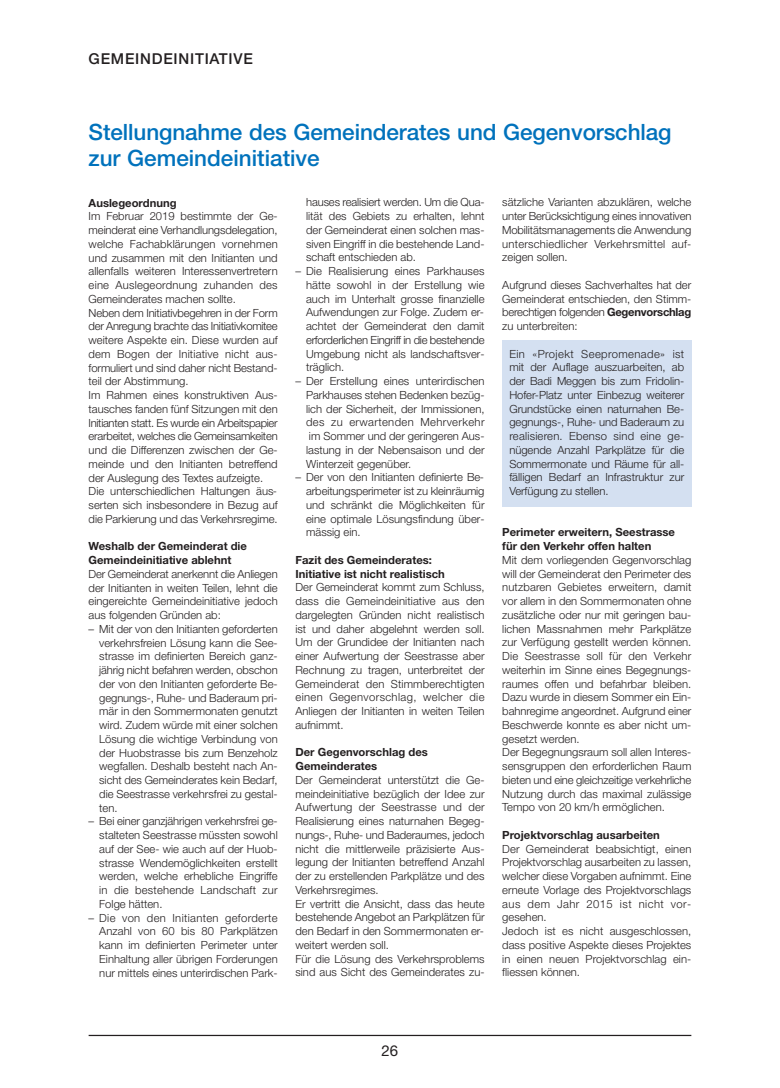
<style>
.page{position:relative;width:780px;height:1088px;background:#fff}
.page>*{position:absolute;margin:0;border:0;box-sizing:border-box;transform-origin:0 0}
.t1{font:500 22.5px/26.2px "Helvetica Neue LT Std";letter-spacing:-.005em;color:#0072bc}
.t2{font:500 15px "Helvetica Neue LT Std";letter-spacing:.05em;color:#231f20}
.t3{font:15px "Helvetica Neue LT Std";color:#231f20}
.t4{font:300 11.25px/13.8px "Helvetica Neue LT Std";color:#231f20;text-align:justify}
.t5{font:700 11.25px/13.8px "Helvetica Neue LT Std";color:#231f20}
.s1{font-weight:700}
</style>
<div class="page">
<hr style="left:89px;top:1035px;width:602px;height:1px;background:#231f20">
<div style="left:502px;top:340px;width:189px;height:167px;background:#d4e0f1"></div>
<h2 class="t2" style="left:89px;top:53px;width:166px">GEMEINDEINITIATIVE</h2>
<h1 class="t1" style="left:89px;top:121px;width:584px">Stellungnahme des Gemeinderates und Gegenvorschlag zur Gemeindeinitiative</h1>
<p class="t5" style="left:89px;top:197px;width:89px">Auslegeordnung</p>
<p class="t4" style="left:89px;top:210px;width:191px;text-align:left">Im Februar 2019 bestimmte der Ge&shy;meinderat eine Verhandlungsdelegation, welche Fachabklärungen vornehmen und zusammen mit den Initianten und allenfalls weiteren Interessenvertretern eine Auslegeordnung zuhanden des Gemeinderates machen sollte.<br>Neben dem Initiativbegehren in der Form der Anregung brachte das Initiativkomitee weitere Aspekte ein. Diese wurden auf dem Bogen der Initiative nicht aus - formuliert und sind daher nicht Bestand&shy;teil der Abstimmung.<br>Im Rahmen eines konstruktiven Aus&shy;tausches fanden fünf Sitzungen mit den Initianten statt. Es wurde ein Arbeitspapier erarbeitet, welches die Gemeinsamkeiten und die Differenzen zwischen der Ge&shy;meinde und den Initianten betreffend der Auslegung des Textes aufzeigte.<br>Die unterschiedlichen Haltungen äus&shy;serten sich insbesondere in Bezug auf die Parkierung und das Verkehrsregime.</p>
<p class="t5" style="left:89px;top:540px;width:160px">Weshalb der Gemeinderat die<br>Gemeindeinitiative ablehnt</p>
<p class="t4" style="left:89px;top:568px;width:190px">Der Gemeinderat anerkennt die Anliegen der Initianten in weiten Teilen, lehnt die eingereichte Gemeindeinitiative jedoch aus folgenden Gründen ab:</p>
<p class="t4" style="left:99px;top:623px;width:180px;text-indent:-11px">– Mit der von den Initianten geforderten verkehrsfreien Lösung kann die See&shy;strasse im definierten Bereich ganz&shy;jährig nicht befahren werden, obschon der von den Initianten geforderte Be&shy;gegnungs-, Ruhe- und Baderaum pri&shy;mär in den Sommermonaten genutzt wird. Zudem würde mit einer solchen Lösung die wichtige Verbindung von der Huobstrasse bis zum Benzeholz wegfallen. Deshalb besteht nach An&shy;sicht des Gemeinde rates kein Bedarf, die Seestrasse verkehrsfrei zu gestal&shy;ten.</p>
<p class="t4" style="left:99px;top:815px;width:180px;text-indent:-11px">– Bei einer ganzjährigen verkehrsfrei ge&shy;stalteten Seestrasse müssten sowohl auf der See- wie auch auf der Huob - strasse Wendemöglichkeiten erstellt werden, welche erhebliche Eingriffe in die bestehende Landschaft zur Folge hätten.</p>
<p class="t4" style="left:99px;top:912px;width:180px;text-indent:-11px">– Die von den Initianten geforderte Anzahl von 60 bis 80 Parkplätzen kann im definierten Perimeter unter Einhaltung aller übrigen Forderungen nur mittels eines unterirdischen Park-</p>
<p class="t4" style="left:306px;top:197px;width:180px">hauses realisiert werden. Um die Qua&shy;lität des Gebiets zu erhalten, lehnt der Gemeinderat einen solchen mas&shy;siven Eingriff in die bestehende Land&shy;schaft entschieden ab.</p>
<p class="t4" style="left:306px;top:265px;width:180px;text-indent:-11px">– Die Realisierung eines Parkhauses hätte sowohl in der Erstellung wie auch im Unterhalt grosse finanzielle Aufwendungen zur Folge. Zudem er&shy;achtet der Gemeinderat den damit erforderlichen Eingriff in die bestehende Umgebung nicht als landschaftsver&shy;träglich.</p>
<p class="t4" style="left:306px;top:375px;width:180px;text-indent:-11px">– Der Erstellung eines unterirdischen Parkhauses stehen Bedenken bezüg&shy;lich der Sicherheit, der Immissionen, des zu erwartenden Mehrverkehr im Sommer und der geringeren Aus - lastung in der Nebensaison und der Winterzeit gegenüber.</p>
<p class="t4" style="left:306px;top:472px;width:180px;text-indent:-11px">– Der von den Initianten definierte Be&shy;arbeitungsperimeter ist zu kleinräumig und schränkt die Möglichkeiten für eine optimale Lösungsfindung über&shy;mässig ein.</p>
<p class="t5" style="left:295px;top:554px;width:151px">Fazit des Gemeinderates:<br>Initiative ist nicht re a lis tisch</p>
<p class="t4" style="left:295px;top:581px;width:190px">Der Gemeinderat kommt zum Schluss, dass die Gemeindeinitiative aus den dargelegten Gründen nicht re a lis tisch ist und daher abgelehnt werden soll.<br>Um der Grundidee der Initianten nach einer Aufwertung der Seestrasse aber Rechnung zu tragen, unterbreitet der Gemeinderat den Stimmberechtigten einen Gegenvorschlag, welcher die Anliegen der Initianten in weiten Teilen aufnimmt.</p>
<p class="t5" style="left:295px;top:746px;width:134px">Der Gegenvorschlag des<br>Gemeinderates</p>
<p class="t4" style="left:295px;top:774px;width:191px;text-align:left">Der Gemeinderat unterstützt die Ge&shy;meindeinitiative bezüglich der Idee zur Aufwertung der Seestrasse und der Realisierung eines naturnahen Begeg&shy;nungs-, Ruhe- und Baderaumes, jedoch nicht die mittlerweile präzisierte Aus - legung der Initianten betreffend Anzahl der zu erstellenden Parkplätze und des Verkehrsregimes.<br>Er vertritt die Ansicht, dass das heute bestehende Angebot an Parkplätzen für den Bedarf in den Sommermonaten er&shy;weitert werden soll.<br>Für die Lösung des Verkehrsproblems sind aus Sicht des Gemeinderates zu-</p>
<p class="t4" style="left:502px;top:196px;width:190px">sätzliche Varian ten abzuklären, welche unter Berücksichtigung eines innovativen Mobilitätsmanagements die Anwendung unterschiedlicher Verkehrsmittel auf - zeigen sollen.</p>
<p class="t4" style="left:502px;top:279px;width:190px">Aufgrund dieses Sachverhaltes hat der Gemeinderat entschieden, den Stimm&shy;berechtigen folgenden <span class="s1">Gegenvorschlag </span>zu unterbreiten:</p>
<p class="t4" style="left:509px;top:348px;width:176px">Ein «Projekt Seepromenade» ist mit der Auflage auszuarbeiten, ab der Badi Meggen bis zum Fridolin-Hofer-Platz unter Einbezug weiterer Grundstücke einen naturnahen Be&shy;gegnungs-, Ruhe- und Baderaum zu realisieren. Ebenso sind eine ge - nügende Anzahl Parkplätze für die Sommermonate und Räume für all&shy;fälligen Bedarf an Infrastruktur zur Verfügung zu stellen.</p>
<p class="t5" style="left:502px;top:526px;width:174px">Perimeter erweitern, Seestrasse für den Verkehr offen halten</p>
<p class="t4" style="left:502px;top:554px;width:190px;text-align:left">Mit dem vorliegenden Gegenvorschlag will der Gemeinderat den Perimeter des nutzbaren Gebietes erweitern, damit vor allem in den Sommermonaten ohne zusätzliche oder nur mit geringen bau - lichen Massnahmen mehr Parkplätze zur Verfügung gestellt werden können.<br>Die Seestrasse soll für den Verkehr weiterhin im Sinne eines Begegnungs - raumes offen und befahrbar bleiben.<br>Dazu wurde in diesem Sommer ein Ein&shy;bahnregime angeordnet. Aufgrund einer Beschwerde konnte es aber nicht um&shy;gesetzt werden.<br>Der Begegnungsraum soll allen Interes&shy;sensgruppen den erforderlichen Raum bieten und eine gleichzeitige verkehrliche Nutzung durch das maximal zulässige Tempo von 20 km/h ermöglichen.</p>
<p class="t5" style="left:502px;top:829px;width:159px">Projektvorschlag ausarbeiten</p>
<p class="t4" style="left:502px;top:843px;width:190px;text-align:left">Der Gemeinderat beabsichtigt, einen Projektvorschlag ausarbeiten zu lassen, welcher diese Vorgaben aufnimmt. Eine erneute Vorlage des Projektvorschlags aus dem Jahr 2015 ist nicht vor - ge sehen.<br>Jedoch ist es nicht ausgeschlossen, dass positive Aspekte dieses Projektes in einen neuen Projekt vorschlag ein - fliessen können.</p>
<h2 class="t3" style="left:381px;top:1045px;width:18px">26</h2>
</div>
